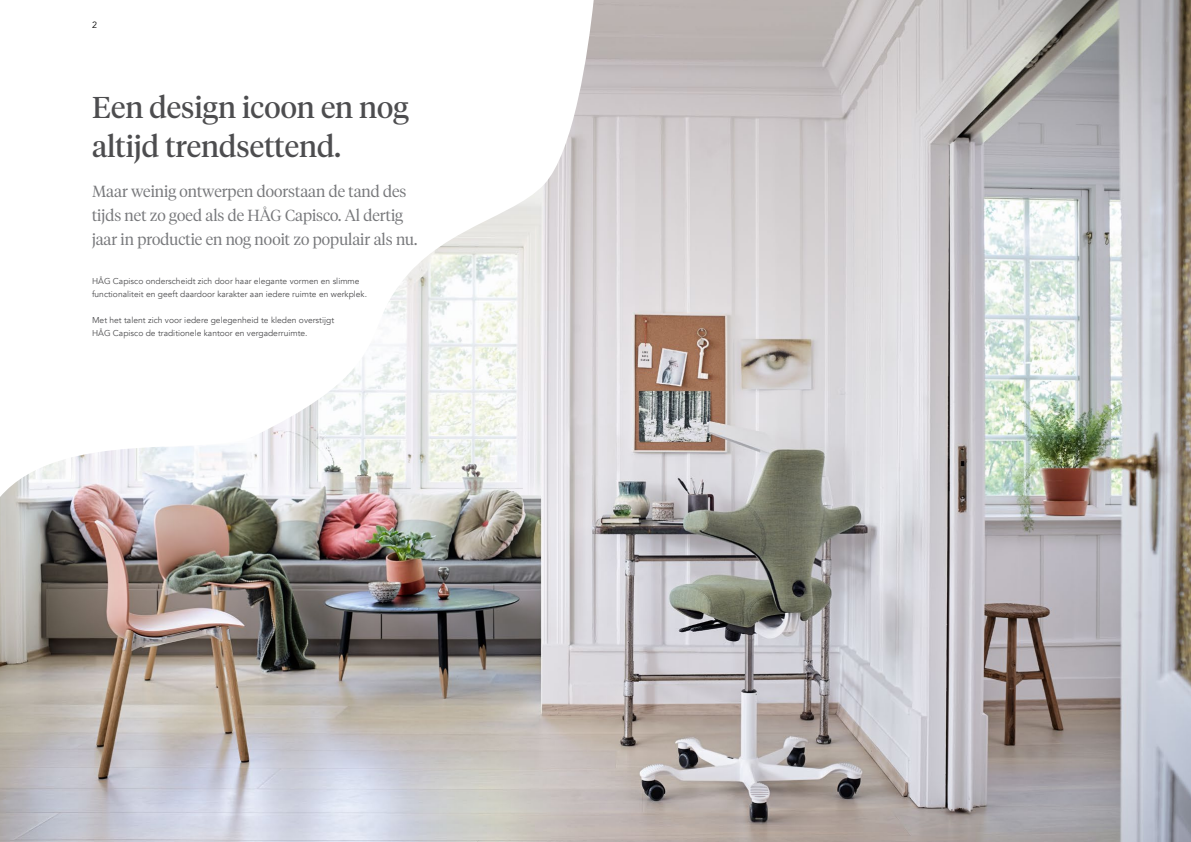
<style>
.page{position:relative;width:1191px;height:842px;background:#fff}
.page>*{position:absolute;margin:0;border:0;box-sizing:border-box;transform-origin:0 0}
.Heading{font:30px/39px "Tiempos Headline";color:#4d4d4f}
.Ingress{font:300 16px/24px "Tiempos Headline";color:#77787b}
.t1{font:9px "Avenir";color:#000}
.Ingress-2{font:8.5px/13px "Avenir";color:#4d4d4f}
</style>
<div class="page">
<img style="left:0;top:0;width:1191px;height:842px">
<p class="t1" style="left:92px;top:20px;width:7px">2</p>
<p class="Heading" style="left:92px;top:86px;width:318px">Een design icoon en nog altijd trendsettend.</p>
<p class="Ingress" style="left:92px;top:178px;width:327px">Maar weinig ontwerpen doorstaan de tand des tijds net zo goed als de HÅG Capisco. Al dertig jaar in productie en nog nooit zo populair als nu.</p>
<p class="Ingress-2" style="left:92px;top:275px;width:276px">HÅG Capisco onderscheidt zich door haar elegante vormen en slimme functionaliteit en geeft daardoor karakter aan iedere ruimte en werkplek.</p>
<p class="Ingress-2" style="left:92px;top:314px;width:244px">Met het talent zich voor iedere gelegenheid te kleden overstijgt<br>HÅG Capisco de traditionele kantoor en vergaderruimte.</p>
</div>
